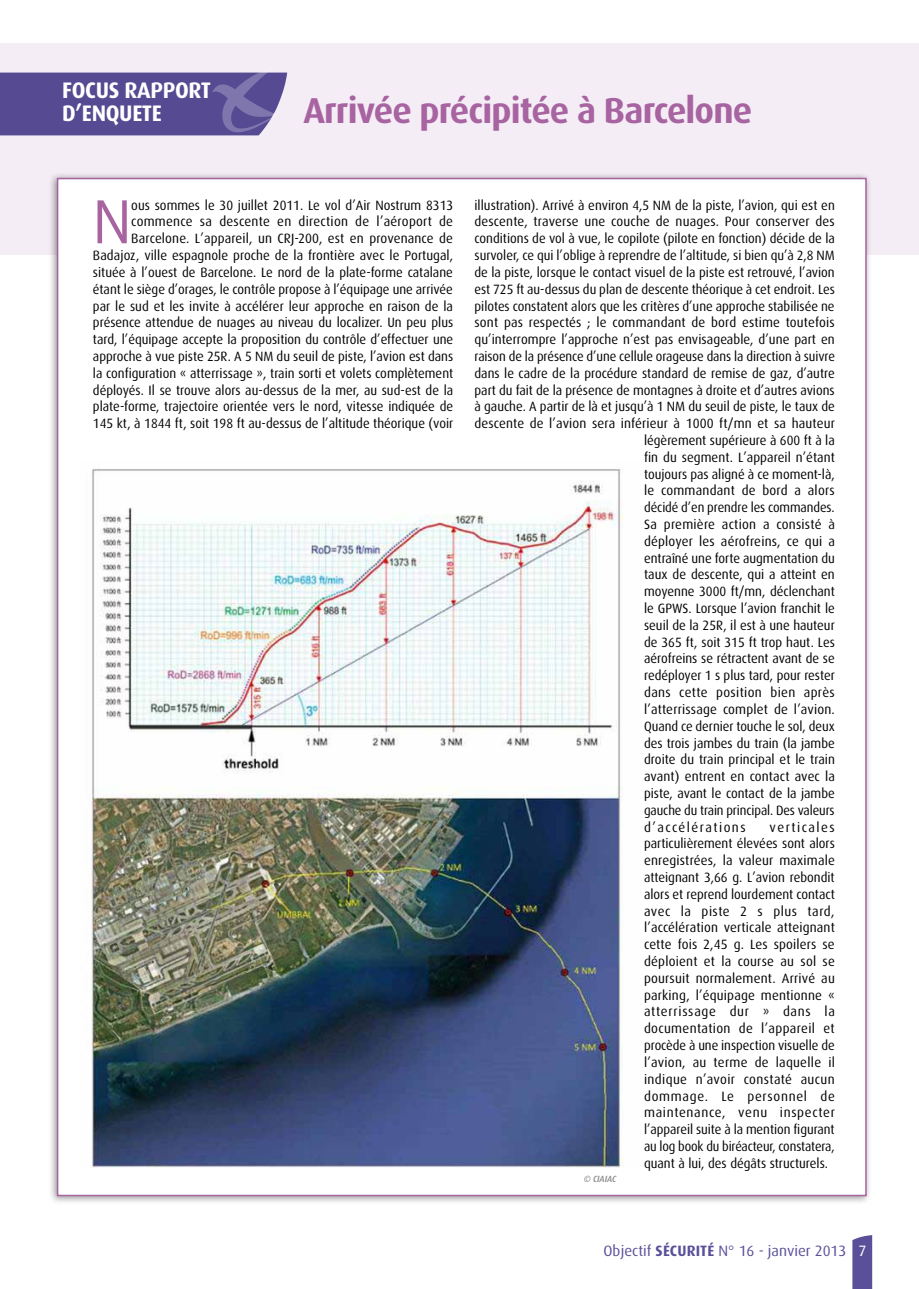
<style>
.page{position:relative;width:919px;height:1289px;background:#fff}
.page>*{position:absolute;margin:0;border:0;box-sizing:border-box;transform-origin:0 0}
.t1{font:62.4px "Dax OT";color:#a863a1;scale:.95 1}
.t2{font:700 36px "Dax OT";letter-spacing:-.025em;color:#a863a1}
.t3{font:700 22.5px/22.5px "Dax OT";letter-spacing:-.015em;color:#fff}
.t4{font:15px "Dax OT";color:#5a5099}
.t5{font:13.5px/16.8px "Dax OT";color:#000;text-align:right;scale:.95 1}
.t6{font:13.5px/16.8px "Dax OT";color:#000;text-align:justify}
.t7{font:13.5px "Dax OT";color:#000;scale:.96 1}
.t8{font:13.5px "Dax OT";color:#000;scale:.94 1}
.t9{font:13.5px "Dax OT";color:#000;scale:.93 1}
.t10{font:13.5px "Dax OT";letter-spacing:.02em;color:#000}
.t11{font:13.5px "Dax OT";letter-spacing:.025em;color:#000}
.t12{font:13.5px "Dax OT";letter-spacing:.115em;color:#000}
.t13{font:italic 500 9px "Dax OT";color:#87888a;scale:.95 1}
.s1{font-weight:700}
.s2{color:#fff}
</style>
<div class="page">
<svg style="left:852px;top:1235px;width:20px;height:53px"></svg>
<div style="left:0;top:43px;width:918px;height:212px;background:#f4edf5"></div>
<svg style="left:0;top:72px;width:287px;height:63px;background:#5f5499"></svg>
<div style="left:48px;top:172px;width:823px;height:1032px;background:#000;opacity:.4"></div>
<div style="left:57px;top:178px;width:809px;height:1018px;background:#fff;border:2px solid #a863a1"></div>
<img style="left:91px;top:469px;width:533px;height:698px">
<h3 class="t3" style="left:62px;top:79px;width:138px;text-indent:62px">RAPPORT<br>D’ENQUETE</h3>
<h3 class="t3" style="left:62px;top:79px;width:35px">FOCUS</h3>
<h2 class="t2" style="left:303px;top:90px;width:450px">Arrivée précipitée à Barcelone</h2>
<p class="t5" style="left:93px;top:197px;width:381px">ous sommes le 30 juillet 2011. Le vol d’Air Nostrum 8313 commence sa descente en direction de l’aéroport de Barcelone. L’appareil, un CRJ-200, est en provenance de Badajoz, ville espagnole proche de la frontière avec le Portugal, située à l’ouest de Barcelone. Le nord de la plate-forme catalane étant le siège d’orages, le contrôle propose à l’équipage une arrivée par le sud et les invite à accélérer leur approche en raison de la présence attendue de nuages au niveau du localizer. Un peu plus tard, l’équipage accepte la proposition du contrôle d’effectuer une approche à vue piste 25R. A 5 NM du seuil de piste, l’avion est dans la configuration « atterrissage », train sorti et volets complètement déployés. Il se trouve alors au-dessus de la mer, au sud-est de la plate-forme, trajectoire orientée vers le nord, vitesse indiquée de 145 kt, à 1844 ft, soit 198 ft au-dessus de l’altitude théorique (voir</p>
<p class="t5" style="left:474px;top:197px;width:381px">illustration). Arrivé à environ 4,5 NM de la piste, l’avion, qui est en</p>
<h1 class="t1" style="left:93px;top:187px;width:42px">N</h1>
<p class="t6" style="left:474px;top:213px;width:361px">descente, traverse une couche de nuages. Pour conserver des</p>
<p class="t5" style="left:474px;top:230px;width:381px">conditions de vol à vue, le copilote (pilote en fonction) décide de la</p>
<p class="t5" style="left:474px;top:247px;width:380px">survoler, ce qui l’oblige à reprendre de l’altitude, si bien qu’à 2,8 NM</p>
<p class="t5" style="left:474px;top:264px;width:380px">de la piste, lorsque le contact visuel de la piste est retrouvé, l’avion</p>
<p class="t5" style="left:474px;top:281px;width:381px">est 725 ft au-dessus du plan de descente théorique à cet endroit. Les</p>
<p class="t5" style="left:474px;top:297px;width:380px">pilotes constatent alors que les critères d’une approche stabilisée ne</p>
<p class="t6" style="left:474px;top:314px;width:361px">sont pas respectés ; le commandant de bord estime toutefois</p>
<p class="t7" style="left:474px;top:332px;width:377px">qu’interrompre l’approche n’est pas envisageable, d’une part en</p>
<p class="t8" style="left:474px;top:349px;width:385px">raison de la présence d’une cellule orageuse dans la direction à suivre</p>
<p class="t5" style="left:474px;top:365px;width:380px">dans le cadre de la procédure standard de remise de gaz, d’autre</p>
<p class="t5" style="left:474px;top:381px;width:380px">part du fait de la présence de montagnes à droite et d’autres avions</p>
<p class="t5" style="left:474px;top:398px;width:381px">à gauche. A partir de là et jusqu’à 1 NM du seuil de piste, le taux de</p>
<p class="t6" style="left:474px;top:415px;width:362px">descente de l’avion sera inférieur à 1000 ft/mn et sa hauteur</p>
<p class="t5" style="left:644px;top:432px;width:202px">légèrement supérieure à 600 ft à la</p>
<p class="t7" style="left:644px;top:449px;width:200px">fin du segment. L’appareil n’étant</p>
<p class="t5" style="left:644px;top:465px;width:202px">toujours pas aligné à ce moment-là,</p>
<p class="t6" style="left:644px;top:482px;width:192px">le commandant de bord a alors</p>
<p class="t8" style="left:644px;top:500px;width:204px">décidé d’en prendre les commandes.</p>
<p class="t10" style="left:644px;top:517px;width:192px">Sa première action a consisté à</p>
<p class="t6" style="left:644px;top:533px;width:192px">déployer les aérofreins, ce qui a</p>
<p class="t5" style="left:644px;top:549px;width:202px">entraîné une forte augmentation du</p>
<p class="t7" style="left:644px;top:567px;width:200px">taux de descente, qui a atteint en</p>
<p class="t5" style="left:644px;top:583px;width:202px">moyenne 3000 ft/mn, déclenchant</p>
<p class="t5" style="left:644px;top:600px;width:202px">le GPWS. Lorsque l’avion franchit le</p>
<p class="t5" style="left:644px;top:617px;width:202px">seuil de la 25R, il est à une hauteur</p>
<p class="t5" style="left:644px;top:633px;width:202px">de 365 ft, soit 315 ft trop haut. Les</p>
<p class="t5" style="left:644px;top:650px;width:202px">aérofreins se rétractent avant de se</p>
<p class="t5" style="left:644px;top:667px;width:202px">redéployer 1 s plus tard, pour rester</p>
<p class="t11" style="left:644px;top:685px;width:192px">dans cette position bien après</p>
<p class="t6" style="left:644px;top:701px;width:192px">l’atterrissage complet de l’avion.</p>
<p class="t8" style="left:644px;top:718px;width:204px">Quand ce dernier touche le sol, deux</p>
<p class="t5" style="left:644px;top:734px;width:202px">des trois jambes du train (la jambe</p>
<p class="t7" style="left:644px;top:752px;width:200px">droite du train principal et le train</p>
<p class="t6" style="left:644px;top:768px;width:192px">avant) entrent en contact avec la</p>
<p class="t5" style="left:644px;top:785px;width:202px">piste, avant le contact de la jambe</p>
<p class="t9" style="left:644px;top:802px;width:206px">gauche du train principal. Des valeurs</p>
<p class="t12" style="left:644px;top:819px;width:103px">d’accélérations</p>
<p class="t6" style="left:644px;top:818px;width:192px;text-indent:125px">verticales particulièrement élevées sont alors enregistrées, la valeur maximale atteignant 3,66 g. L’avion rebondit alors et reprend lourdement contact avec la piste 2 s plus tard, l’accélération verticale atteignant cette fois 2,45 g. Les spoilers se déploient et la course au sol se poursuit normalement. Arrivé au parking, l’équipage mentionne « atterrissage dur » dans la documentation de l’appareil et procède à une inspection visuelle de l’avion, au terme de laquelle il indique n’avoir constaté aucun dommage. Le personnel de maintenance, venu inspecter l’appareil suite à la mention figurant au log book du biréacteur, constatera, quant à lui, des dégâts structurels.</p>
<p class="t13" style="left:583px;top:1173px;width:36px">© CIAIAC</p>
<p class="t4" style="left:603px;top:1242px;width:264px">Objectif <span class="s1">Sécurité</span> N° 16 - janvier 2013 <span class="s2">7</span></p>
</div>
